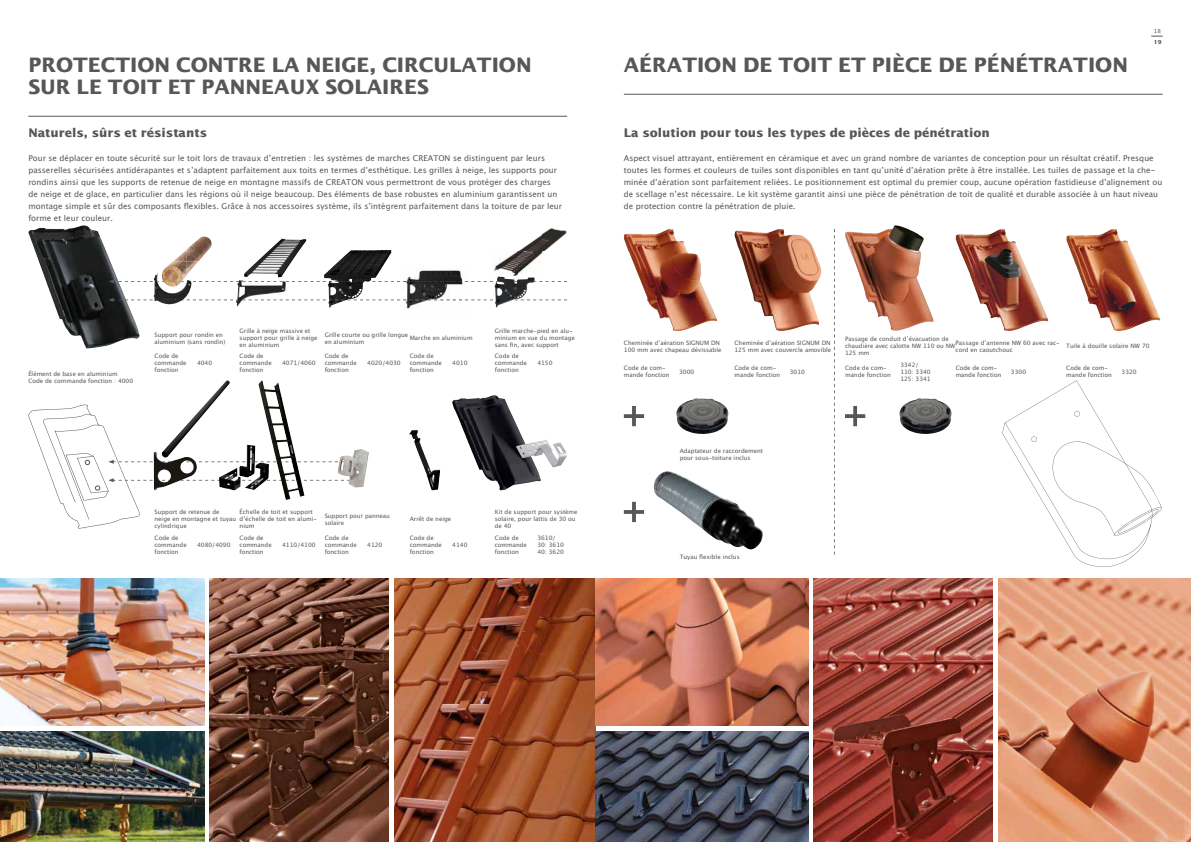
<style>
.page{position:relative;width:1191px;height:842px;background:#fff}
.page>*{position:absolute;margin:0;border:0;box-sizing:border-box;transform-origin:0 0}
.t1{font:700 20px/22px "Lucida San";color:#575756}
.t2{font:700 12px "Lucida San";color:#575756}
.t3{font:8px/12px "Lucida San Rom";color:#575756}
.t4{font:6px/7px "Lucida San Rom";color:#575756}
.t5{font:5.5px "Lucida San Rom";color:#575756}
.t6{font:700 5.5px "Lucida San";color:#575756}
</style>
<div class="page">
<img style="left:452px;top:395px;width:89px;height:95px">
<img style="left:28px;top:225px;width:112px;height:123px">
<img style="left:405px;top:270px;width:58px;height:39px">
<img style="left:154px;top:274px;width:37px;height:30px">
<img style="left:174px;top:249px;width:13px;height:12px">
<img style="left:187px;top:236px;width:25px;height:25px">
<img style="left:162px;top:261px;width:25px;height:26px">
<img style="left:187px;top:261px;width:12px;height:15px">
<svg style="left:108px;top:279px;width:459px;height:4px"></svg>
<img style="left:244px;top:238px;width:62px;height:39px">
<img style="left:236px;top:280px;width:50px;height:27px">
<img style="left:494px;top:277px;width:41px;height:31px">
<img style="left:324px;top:250px;width:67px;height:58px">
<img style="left:329px;top:281px;width:40px;height:1px">
<svg style="left:108px;top:298px;width:459px;height:4px"></svg>
<img style="left:494px;top:228px;width:73px;height:48px">
<img style="left:258px;top:380px;width:26px;height:25px">
<img style="left:350px;top:449px;width:16px;height:38px">
<img style="left:409px;top:430px;width:31px;height:60px">
<svg style="left:28px;top:405px;width:322px;height:124px"></svg>
<img style="left:516px;top:440px;width:51px;height:27px">
<img style="left:154px;top:452px;width:43px;height:38px">
<img style="left:162px;top:380px;width:68px;height:78px">
<img style="left:394px;top:578px;width:201px;height:264px">
<img style="left:0;top:731px;width:204px;height:111px">
<img style="left:595px;top:578px;width:213px;height:148px">
<img style="left:654px;top:471px;width:15px;height:33px">
<img style="left:699px;top:505px;width:41px;height:42px">
<img style="left:624px;top:229px;width:93px;height:102px">
<img style="left:734px;top:229px;width:87px;height:102px">
<img style="left:955px;top:229px;width:93px;height:102px">
<img style="left:1066px;top:229px;width:94px;height:102px">
<img style="left:845px;top:225px;width:89px;height:106px">
<img style="left:676px;top:398px;width:52px;height:36px">
<svg style="left:624px;top:406px;width:20px;height:20px"></svg>
<svg style="left:624px;top:502px;width:20px;height:20px"></svg>
<img style="left:899px;top:398px;width:52px;height:36px">
<svg style="left:845px;top:406px;width:20px;height:20px"></svg>
<svg style="left:1002px;top:380px;width:159px;height:187px"></svg>
<svg style="left:834px;top:229px;width:1px;height:326px"></svg>
<img style="left:210px;top:578px;width:178px;height:264px">
<img style="left:998px;top:578px;width:193px;height:264px">
<img style="left:0;top:578px;width:204px;height:148px">
<img style="left:595px;top:731px;width:213px;height:111px">
<img style="left:814px;top:578px;width:178px;height:264px">
<hr style="left:624px;top:94px;width:538px;height:1px;background:#575756">
<hr style="left:28px;top:116px;width:539px;height:1px;background:#575756">
<h1 class="t1" style="left:28px;top:55px;width:505px">PROTECTION CONTRE LA NEIGE, CIRCULATION<br>SUR LE TOIT ET PANNEAUX SOLAIRES</h1>
<h2 class="t2" style="left:28px;top:125px;width:180px">Naturels, sûrs et résistants</h2>
<p class="t3" style="left:28px;top:152px;width:535px">Pour se déplacer en toute sécurité sur le toit lors de travaux d’entretien : les systèmes de marches CREATON se distinguent par leurs passerelles sécurisées antidérapantes et s’adaptent parfaitement aux toits en termes d’esthétique. Les grilles à neige, les supports pour rondins ainsi que les supports de retenue de neige en montagne massifs de CREATON vous permettront de vous protéger des charges de neige et de glace, en particulier dans les régions où il neige beaucoup. Des éléments de base robustes en aluminium garantissent un montage simple et sûr des composants flexibles. Grâce à nos accessoires système, ils s’intègrent parfaitement dans la toiture de par leur forme et leur couleur.</p>
<p class="t4" style="left:28px;top:371px;width:106px">Élément de base en aluminium<br>Code de commande fonction : 4000</p>
<p class="t4" style="left:154px;top:331px;width:72px">Support pour rondin en aluminium (sans rondin)</p>
<p class="t4" style="left:240px;top:328px;width:79px">Grille à neige massive et support pour grille à neige en aluminium</p>
<p class="t4" style="left:325px;top:331px;width:85px">Grille courte ou grille longue en aluminium</p>
<p class="t4" style="left:410px;top:335px;width:64px">Marche en aluminium</p>
<p class="t4" style="left:495px;top:328px;width:82px">Grille marche-pied en alu&shy;minium en vue du montage sans fin, avec support</p>
<p class="t4" style="left:154px;top:352px;width:34px">Code de commande fonction</p>
<p class="t4" style="left:197px;top:359px;width:17px">4040</p>
<p class="t4" style="left:240px;top:352px;width:34px">Code de commande fonction</p>
<p class="t4" style="left:282px;top:359px;width:35px">4071/4060</p>
<p class="t4" style="left:325px;top:352px;width:34px">Code de commande fonction</p>
<p class="t4" style="left:367px;top:359px;width:35px">4020/4030</p>
<p class="t4" style="left:410px;top:352px;width:34px">Code de commande fonction</p>
<p class="t4" style="left:452px;top:359px;width:17px">4010</p>
<p class="t4" style="left:495px;top:352px;width:34px">Code de commande fonction</p>
<p class="t4" style="left:537px;top:359px;width:17px">4150</p>
<p class="t4" style="left:155px;top:508px;width:83px">Support de retenue de neige en montagne et tuyau cylindrique</p>
<p class="t4" style="left:240px;top:508px;width:79px">Échelle de toit et support d’échelle de toit en alumi&shy;nium</p>
<p class="t4" style="left:325px;top:512px;width:67px">Support pour panneau solaire</p>
<p class="t4" style="left:410px;top:515px;width:43px">Arrêt de neige</p>
<p class="t4" style="left:495px;top:508px;width:84px">Kit de support pour système solaire, pour lattis de 30 ou de 40</p>
<p class="t4" style="left:154px;top:534px;width:34px">Code de commande fonction</p>
<p class="t4" style="left:197px;top:541px;width:35px">4080/4090</p>
<p class="t4" style="left:240px;top:534px;width:34px">Code de commande fonction</p>
<p class="t4" style="left:282px;top:541px;width:35px">4110/4100</p>
<p class="t4" style="left:325px;top:534px;width:34px">Code de commande fonction</p>
<p class="t4" style="left:367px;top:541px;width:17px">4120</p>
<p class="t4" style="left:410px;top:534px;width:34px">Code de commande fonction</p>
<p class="t4" style="left:452px;top:541px;width:17px">4140</p>
<p class="t4" style="left:495px;top:534px;width:34px">Code de commande fonction</p>
<p class="t4" style="left:537px;top:534px;width:28px">3610/<br>30: 3610<br>40: 3620</p>
<h1 class="t1" style="left:624px;top:55px;width:505px">AÉRATION DE TOIT ET PIÈCE DE PÉNÉTRATION</h1>
<p class="t5" style="left:1154px;top:27px;width:8px">18</p>
<p class="t6" style="left:1153px;top:38px;width:9px">19</p>
<h2 class="t2" style="left:624px;top:125px;width:367px">La solution pour tous les types de pièces de pénétration</h2>
<p class="t3" style="left:624px;top:152px;width:540px">Aspect visuel attrayant, entièrement en céramique et avec un grand nombre de variantes de conception pour un résultat créatif. Presque toutes les formes et couleurs de tuiles sont disponibles en tant qu’unité d’aération prête à être installée. Les tuiles de passage et la che&shy;minée d’aération sont parfaitement reliées. Le positionnement est optimal du premier coup, aucune opération fastidieuse d’alignement ou de scellage n’est nécessaire. Le kit système garantit ainsi une pièce de pénétration de toit de qualité et durable associée à un haut niveau de protection contre la pénétration de pluie.</p>
<p class="t4" style="left:624px;top:339px;width:99px">Cheminée d’aération SIGNUM DN<br>100 mm avec chapeau dévissable</p>
<p class="t4" style="left:734px;top:339px;width:98px">Cheminée d’aération SIGNUM DN<br>125 mm avec couvercle amovible</p>
<p class="t4" style="left:845px;top:336px;width:112px">Passage de conduit d’évacuation de chaudière avec calotte NW 110 ou NW<br>125 mm</p>
<p class="t4" style="left:955px;top:339px;width:106px">Passage d’antenne NW 60 avec rac&shy;cord en caoutchouc</p>
<p class="t4" style="left:1066px;top:343px;width:85px">Tuile à douille solaire NW 70</p>
<p class="t4" style="left:624px;top:365px;width:47px">Code de com&shy;mande fonction</p>
<p class="t4" style="left:679px;top:368px;width:17px">3000</p>
<p class="t4" style="left:734px;top:365px;width:47px">Code de com&shy;mande fonction</p>
<p class="t4" style="left:789px;top:368px;width:17px">3010</p>
<p class="t4" style="left:845px;top:365px;width:47px">Code de com&shy;mande fonction</p>
<p class="t4" style="left:900px;top:361px;width:32px">3342/<br>110: 3340<br>125: 3341</p>
<p class="t4" style="left:955px;top:365px;width:47px">Code de com&shy;mande fonction</p>
<p class="t4" style="left:1011px;top:368px;width:17px">3300</p>
<p class="t4" style="left:1066px;top:365px;width:47px">Code de com&shy;mande fonction</p>
<p class="t4" style="left:1121px;top:368px;width:17px">3320</p>
<p class="t4" style="left:679px;top:447px;width:85px">Adaptateur de raccordement pour sous-toiture inclus</p>
<p class="t4" style="left:679px;top:553px;width:62px">Tuyau flexible inclus</p>
</div>
